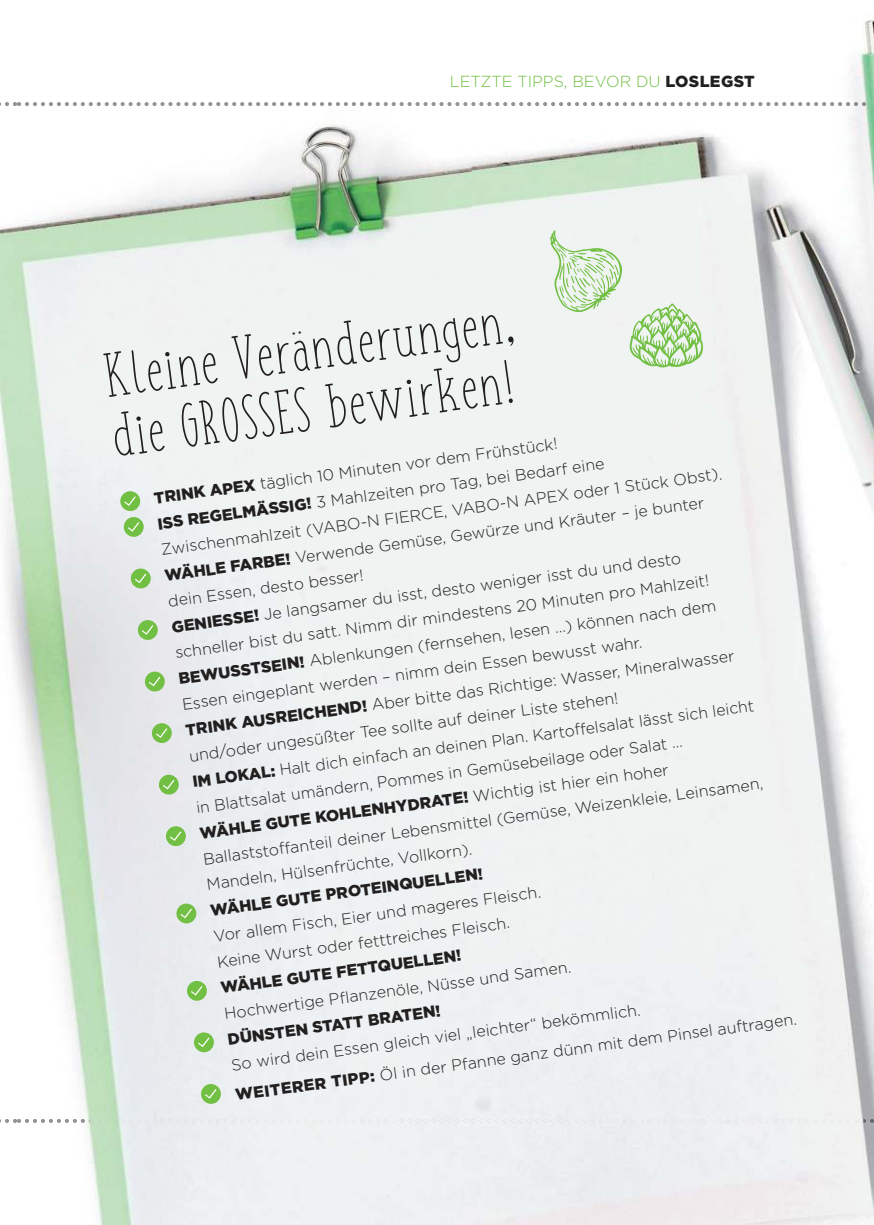
<style>
.page{position:relative;width:874px;height:1225px;background:#fff}
.page>*{position:absolute;margin:0;border:0;box-sizing:border-box;transform-origin:0 0}
.t1{font:60px/60px "FISH&CHIPS";color:#221f1f}
.t2{font:300 16px/26px "Gotham";color:#221f1f}
.t3{font:900 16px "Gotham";color:#221f1f}
.t4{font:300 16px "Gotham";color:#71bf43}
.s1{font-weight:900;color:#221f1f}
.s2{font-weight:900}
</style>
<div class="page">
<img style="left:27px;top:749px;width:442px;height:476px">
<img style="left:469px;top:137px;width:404px;height:1088px">
<img style="left:0;top:273px;width:471px;height:476px">
<img style="left:0;top:125px;width:471px;height:148px">
<img style="left:469px;top:19px;width:404px;height:118px">
<svg style="left:0;top:102px;width:873px;height:4px"></svg>
<svg style="left:0;top:1119px;width:873px;height:4px;background:#e4e8ea"></svg>
<img style="left:719px;top:1159px;width:33px;height:20px">
<svg style="left:120px;top:490px;width:24px;height:47px"></svg>
<svg style="left:130px;top:568px;width:21px;height:21px"></svg>
<svg style="left:137px;top:619px;width:21px;height:21px"></svg>
<svg style="left:144px;top:671px;width:21px;height:21px"></svg>
<svg style="left:151px;top:722px;width:21px;height:21px"></svg>
<svg style="left:158px;top:774px;width:21px;height:21px"></svg>
<svg style="left:165px;top:825px;width:21px;height:21px"></svg>
<svg style="left:176px;top:903px;width:21px;height:21px"></svg>
<svg style="left:186px;top:980px;width:21px;height:21px"></svg>
<svg style="left:193px;top:1031px;width:21px;height:22px"></svg>
<svg style="left:200px;top:1083px;width:21px;height:21px"></svg>
<svg style="left:550px;top:230px;width:72px;height:83px"></svg>
<svg style="left:628px;top:303px;width:74px;height:65px"></svg>
<svg style="left:292px;top:331px;width:9px;height:3px"></svg>
<p class="t4" style="left:449px;top:73px;width:306px">LETZTE TIPPS, BEVOR DU <span class="s1">LOSLEGST</span></p>
<h1 class="t1" style="left:99px;top:353px;width:416px;rotate:-8deg">Kleine Veranderungen, die GrOSSES bewirken!</h1>
<p class="t2" style="left:152px;top:487px;width:567px;rotate:-8deg"><span class="s2">TRINK APEX</span> TÄGLICH 10 MINUTEN VORDEM FRÜHSTÜCK!<br><span class="s2">ISS REGELMÄSSIG!</span> 3 MAHLZEITEN PRO TAG, BEI BEDARFEINE ZWISCHENMAHLZEIT(VABO-N FIERCE, VABO-N APEX ODER1 STÜCK OBST).<br><span class="s2">WÄHLE FARBE!</span> VERWENDE GEMÜSE, GEWÜRZE UND KRÄUTER– JE BUNTER DEIN ESSEN, DESTO BESSER!</p>
<p class="t2" style="left:169px;top:616px;width:572px;rotate:-8deg"><span class="s2">GENIESSE!</span> JE LANGSAM ERDU ISST, DESTO WENIGERISSTDU UND DESTO SCHNELLERBISTDU SATT. NIM M DIRM INDESTENS 20 MINUTEN PRO MAHLZEIT!<br><span class="s2">BEWUSSTSEIN!</span> ABLENKUNGEN (FERNSEHEN, LESEN …) KÖNNEN NACH DEM ESSEN EINGEPLANTWERDEN – NIM M DEIN ESSEN BEWUSSTWAHR.<br><span class="s2">TRINK AUSREICHEND!</span> ABERBITTE DAS RICHTIGE: WASSER, MINERALWASSER UND/ODERUNGESÜßTERTEE SOLLTE AUFDEINERLISTE STEHEN!<br><span class="s2">IM LOKAL:</span> HALTDICH EINFACH AN DEINEN PLAN. KARTOFFELSALATLÄSSTSICH LEICHT IN BLATTSALATUM ÄNDERN, POM M ES IN GEM ÜSEBEILAGE ODERSALAT…<br><span class="s2">WÄHLE GUTE KOHLENHYDRATE!</span> WICHTIG ISTHIEREIN HOHER BALLASTSTOFFANTEILDEINERLEBENSMITTEL(GEMÜSE, WEIZENKLEIE, LEINSAMEN, M ANDE LN, H ÜLSE NFRÜCHTE , VOLLKORN) .</p>
<p class="t3" style="left:209px;top:902px;width:276px;rotate:-8deg">WÄHLE GUTE PROTEINQUELLEN!</p>
<p class="t2" style="left:212px;top:924px;width:331px;rotate:-8deg">VORALLEM FISCH, EIERUND M AGERES FLEISCH.<br>KEINE WURSTODERFETTTREICHES FLEISCH.</p>
<p class="t3" style="left:219px;top:979px;width:244px;rotate:-8deg">WÄHLE GUTE FETTQUELLEN!</p>
<p class="t2" style="left:222px;top:1002px;width:351px;rotate:-8deg">HOCHWERTIGE P FLANZENÖLE, NÜSSE UND SAM EN.</p>
<p class="t2" style="left:229px;top:1051px;width:567px;line-height:30.6px;rotate:-8deg">SO WIRD DEIN ESSEN GLEICH VIEL„LEICHTER“ BEKÖMMLICH.<br><span class="s2">WEITERER TIPP:</span> ÖLIN DERPFANNE GANZ DÜNN MITDEM PINSELAUFTRAGEN.</p>
<p class="t3" style="left:226px;top:1031px;width:216px;rotate:-8deg">DÜNSTEN STATT BRATEN!</p>
</div>
